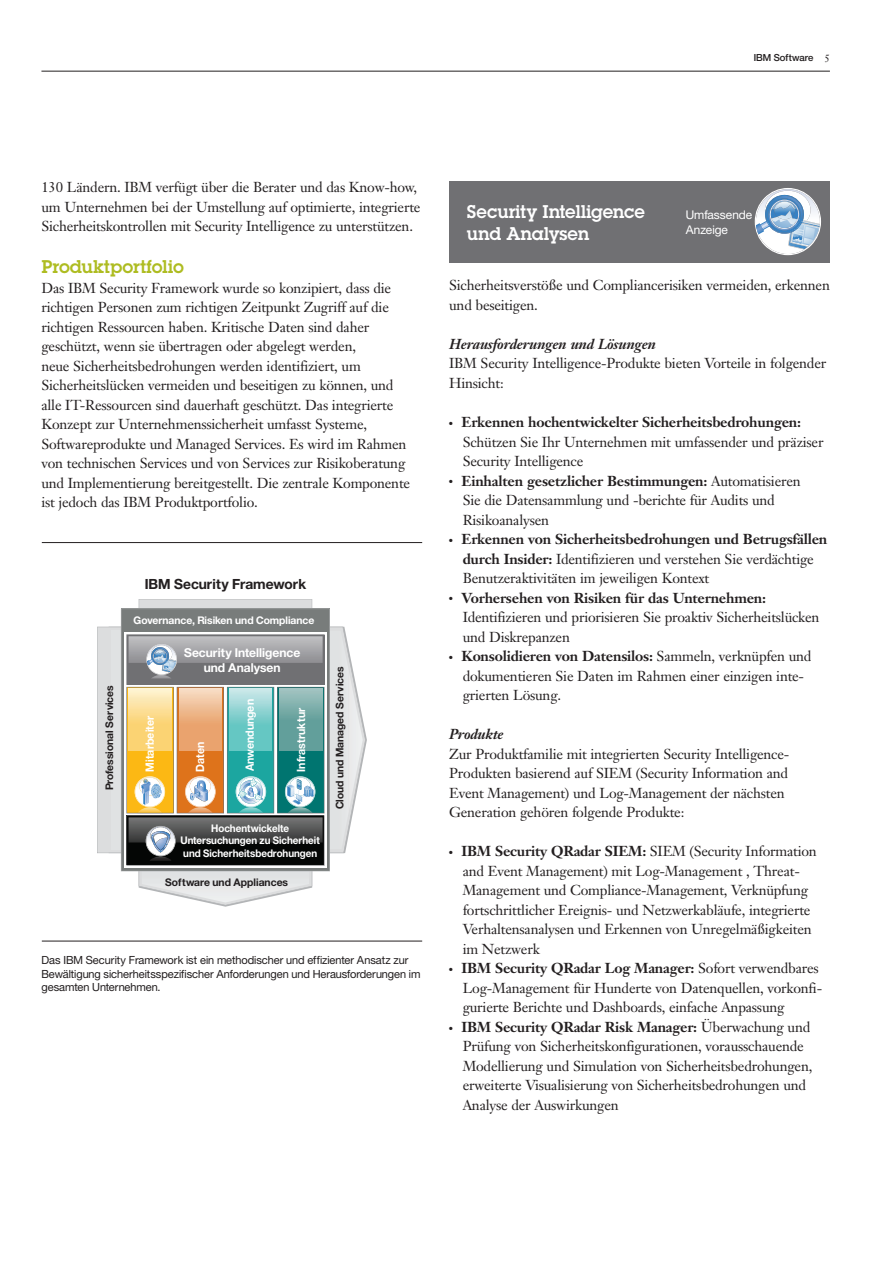
<style>
.page{position:relative;width:893px;height:1263px;background:#fff}
.page>*{position:absolute;margin:0;border:0;box-sizing:border-box;transform-origin:0 0}
.t1{font:600 18px/21.6px "Lubalinfor IBM";color:#fff}
.t2{font:600 18px "Lubalinfor IBM";color:#aebc21}
.t3{font:14.25px/19.5px "Janson Text LT Pro";letter-spacing:-.015em;color:#231f20}
.t4{font:700 14.1px "Helv Neuefor IBM";color:#231f20}
.t5{font:700 12.3px/14.7px "Helv Neuefor IBM";color:#fff;text-align:center}
.t6{font:12px/14.4px "Helv Neuefor IBM";color:#fff}
.t7{font:700 11.4px "Helv Neuefor IBM";color:#fff;scale:.95 1}
.t8{font:11.25px/13.5px "Helv Neuefor IBM";letter-spacing:-.005em;color:#231f20}
.t9{font:700 10.5px/12.6px "Helv Neuefor IBM";color:#fff;text-align:center;scale:.95 1}
.t10{font:700 10.5px "Helv Neuefor IBM";color:#231f20}
.t11{font:700 10.5px "Helv Neuefor IBM";color:#fff}
.t12{font:500 9.75px "Helv Neuefor IBM";color:#231f20}
.t13{font:4.5px "Zapf Dingbats";color:#231f20}
.s1{font-family:"Janson Text";font-weight:400;font-size:10.5px}
.s2{font-weight:700;font-style:italic}
.s3{font-weight:700}
</style>
<div class="page">
<hr style="left:41px;top:71px;width:789px;height:1px;background:#231f20">
<svg style="left:139px;top:599px;width:173px;height:306px;fill:#dcddde"></svg>
<img style="left:142px;top:871px;width:167px;height:31px">
<svg style="left:97px;top:627px;width:269px;height:226px;fill:#dcddde"></svg>
<div style="left:112px;top:631px;width:9px;height:218px;background:#e0e2e3"></div>
<div style="left:330px;top:631px;width:19px;height:218px;background:#e0e2e3"></div>
<img style="left:349px;top:671px;width:14px;height:140px">
<svg style="left:121px;top:608px;width:209px;height:263px;background:#7b7f7e"></svg>
<div style="left:124px;top:632px;width:203px;height:236px;background:linear-gradient(to right,#fff,#fff)"></div>
<svg style="left:126px;top:634px;width:199px;height:231px;background:#8b9380"></svg>
<hr style="left:42px;top:542px;width:380px;height:1px;background:#231f20">
<hr style="left:42px;top:941px;width:380px;height:1px;background:#231f20">
<div style="left:449px;top:182px;width:381px;height:81px;background:#707073"></div>
<svg style="left:755px;top:188px;width:66px;height:67px"></svg>
<img style="left:764px;top:195px;width:41px;height:39px">
<img style="left:765px;top:196px;width:39px;height:37px">
<img style="left:767px;top:198px;width:35px;height:32px">
<img style="left:768px;top:200px;width:33px;height:29px">
<img style="left:771px;top:201px;width:27px;height:18px">
<img style="left:771px;top:217px;width:26px;height:9px">
<img style="left:773px;top:219px;width:20px;height:9px">
<img style="left:774px;top:202px;width:21px;height:3px">
<img style="left:774px;top:205px;width:21px;height:12px">
<img style="left:777px;top:210px;width:15px;height:9px">
<p class="t12" style="left:754px;top:52px;width:78px">IBM Software <span class="s1">5</span></p>
<p class="t3" style="left:41px;top:178px;width:380px">130 Ländern. IBM verfügt über die Berater und das Know-how, um Unternehmen bei der Umstellung auf optimierte, integrierte<br>Sicherheitskontrollen mit Security Intelligence zu unterstützen.</p>
<h2 class="t2" style="left:41px;top:255px;width:144px">Produktportfolio</h2>
<p class="t3" style="left:41px;top:278px;width:370px">Das IBM Security Framework wurde so konzipiert, dass die richtigen Personen zum richtigen Zeitpunkt Zugriff auf die richtigen Ressourcen haben. Kritische Daten sind daher geschützt, wenn sie übertragen oder abgelegt werden,<br>neue Sicherheitsbedrohungen werden identifiziert, um Sicherheitslücken vermeiden und beseitigen zu können, und alle IT-Ressourcen sind dauerhaft geschützt. Das integrierte Konzept zur Unternehmenssicherheit umfasst Systeme, Softwareprodukte und Managed Services. Es wird im Rahmen von technischen Services und von Services zur Risikoberatung und Implementierung bereitgestellt. Die zentrale Komponente ist jedoch das IBM Produktportfolio.</p>
<p class="t3" style="left:449px;top:276px;width:382px">Sicherheitsverstöße und Compliancerisiken vermeiden, erkennen und beseitigen.</p>
<p class="t1" style="left:467px;top:201px;width:179px">Security Intelligence und Analysen</p>
<p class="t6" style="left:686px;top:207px;width:68px">Umfassende<br>Anzeige</p>
<p class="t3" style="left:449px;top:334px;width:379px"><span class="s2">Herausforderungen und Lösungen<br></span>IBM Security Intelligence-Produkte bieten Vorteile in folgender<br>Hinsicht:</p>
<p class="t13" style="left:449px;top:421px;width:11px">●● ●</p>
<p class="t3" style="left:462px;top:412px;width:363px"><span class="s3">Erkennen hochentwickelter Sicherheitsbedrohungen:<br></span>Schützen Sie Ihr Unternehmen mit umfassender und präziser Security Intelligence<br><span class="s3">Einhalten gesetzlicher Bestimmungen:</span> Automatisieren<br>Sie die Datensammlung und -berichte für Audits und Risikoanalysen</p>
<p class="t13" style="left:449px;top:538px;width:11px">●● ●</p>
<p class="t3" style="left:462px;top:529px;width:367px"><span class="s3">Erkennen von Sicherheitsbedrohungen und Betrugsfällen durch Insider:</span> Identifizieren und verstehen Sie verdächtige Benutzeraktivitäten im jeweiligen Kontext<br><span class="s3">Vorhersehen von Risiken für das Unternehmen:<br></span>Identifizieren und priorisieren Sie proaktiv Sicherheitslücken und Diskrepanzen</p>
<p class="t13" style="left:449px;top:655px;width:11px">●● ●</p>
<p class="t3" style="left:462px;top:646px;width:351px"><span class="s3">Konsolidieren von Datensilos:</span> Sammeln, verknüpfen und dokumentieren Sie Daten im Rahmen einer einzigen inte&shy;grierten Lösung.</p>
<p class="t3" style="left:449px;top:724px;width:342px"><span class="s2">Produkte<br></span>Zur Produktfamilie mit integrierten Security Intelligence-Produkten basierend auf SIEM (Security Information and Event Management) und Log-Management der nächsten Generation gehören folgende Produkte:</p>
<p class="t13" style="left:449px;top:850px;width:11px">●● ●</p>
<p class="t3" style="left:462px;top:842px;width:357px"><span class="s3">IBM Security QRadar SIEM:</span> SIEM (Security Information and Event Management) mit Log-Management , Threat-Management und Compliance-Management, Verknüpfung fortschrittlicher Ereignis- und Netzwerkabläufe, integrierte Verhaltensanalysen und Erkennen von Unregelmäßigkeiten im Netzwerk</p>
<p class="t13" style="left:449px;top:967px;width:11px">●● ●</p>
<p class="t3" style="left:462px;top:959px;width:362px"><span class="s3">IBM Security QRadar Log Manager:</span> Sofort verwendbares<br>Log-Management für Hunderte von Datenquellen, vorkonfi&shy;gurierte Berichte und Dashboards, einfache Anpassung</p>
<p class="t13" style="left:449px;top:1026px;width:11px">●● ●</p>
<p class="t3" style="left:462px;top:1017px;width:352px"><span class="s3">IBM Security QRadar Risk Manager:</span> Überwachung und Prüfung von Sicherheitskonfigurationen, vorausschauende Modellierung und Simulation von Sicherheitsbedrohungen, erweiterte Visualisierung von Sicherheitsbedrohungen und Analyse der Auswirkungen</p>
<p class="t4" style="left:145px;top:575px;width:163px">IBM Security Framework</p>
<p class="t11" style="left:134px;top:613px;width:183px">Governance, Risiken und Compliance</p>
<p class="t5" style="left:184px;top:645px;width:118px">Security Intelligence und Analysen</p>
<p class="t10" style="left:333px;top:809px;width:144px;rotate:-90deg">Cloud und Managed Services</p>
<p class="t10" style="left:103px;top:790px;width:107px;rotate:-90deg">Professional Services</p>
<p class="t7" style="left:243px;top:771px;width:78px;rotate:-90deg">Anwendungen</p>
<p class="t7" style="left:294px;top:771px;width:68px;rotate:-90deg">Infrastruktur</p>
<p class="t7" style="left:142px;top:771px;width:60px;rotate:-90deg">Mitarbeiter</p>
<p class="t7" style="left:193px;top:771px;width:33px;rotate:-90deg">Daten</p>
<p class="t9" style="left:180px;top:821px;width:148px">Hochentwickelte<br>Untersuchungen zu Sicherheit und Sicherheitsbedrohungen</p>
<p class="t10" style="left:165px;top:875px;width:124px">Software und Appliances</p>
<p class="t8" style="left:41px;top:953px;width:380px">Das IBM Security Framework ist ein methodischer und effizienter Ansatz zur<br>Bewältigung sicherheitsspezifischer Anforderungen und Herausforderungen im gesamten Unternehmen.</p>
</div>
